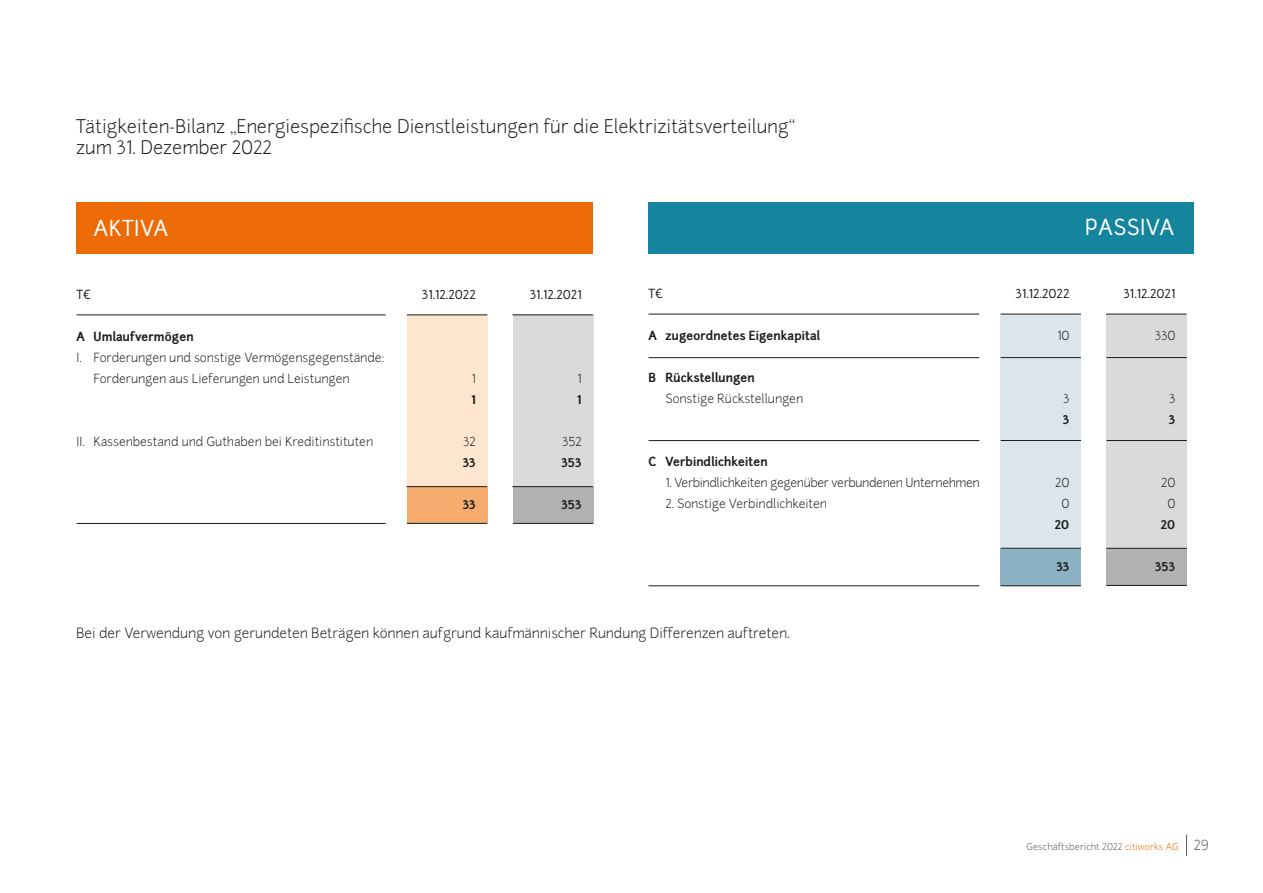
<style>
.page{position:relative;width:1263px;height:893px;background:#fff}
.page>*{position:absolute;margin:0;border:0;box-sizing:border-box;transform-origin:0 0}
.t1{font:21px "Junction";letter-spacing:.02em;color:#fff}
.t2{font:300 18px "Junction";color:#1d1d1b}
.t3{font:300 13.5px "Junction";color:#1d1d1b}
.t4{font:300 12px "Junction";color:#1d1d1b}
.t5{font:700 12px "Junction";color:#1d1d1b}
.t6{font:300 12px "Junction";letter-spacing:-.025em;color:#1d1d1b}
.t7{font:12px "Junction";color:#1d1d1b}
.t8{font:300 9px "Junction";letter-spacing:.01em;color:#575756}
.s1{color:#ed6b06}
.s2{font-size:13.5px}
</style>
<div class="page">
<svg style="left:1186px;top:835px;width:1px;height:21px"></svg>
<div style="left:1106px;top:314px;width:81px;height:271px;background:#dadada"></div>
<div style="left:1000px;top:314px;width:81px;height:271px;background:#dbe5ec"></div>
<div style="left:1106px;top:549px;width:81px;height:37px;background:#b2b2b2"></div>
<div style="left:1000px;top:549px;width:81px;height:37px;background:#8cb2c3"></div>
<div style="left:648px;top:202px;width:546px;height:51px;background:#14859d"></div>
<div style="left:77px;top:202px;width:516px;height:51px;background:#ed6b06"></div>
<div style="left:513px;top:314px;width:80px;height:210px;background:#dadada"></div>
<div style="left:407px;top:315px;width:80px;height:209px;background:#fde5d0"></div>
<div style="left:407px;top:487px;width:80px;height:36px;background:#f6ab6f"></div>
<div style="left:513px;top:487px;width:80px;height:36px;background:#b2b2b2"></div>
<hr style="left:77px;top:314px;width:309px;height:1px;background:#1d1d1b">
<hr style="left:407px;top:314px;width:80px;height:1px;background:#1d1d1b">
<hr style="left:77px;top:523px;width:309px;height:1px;background:#1d1d1b">
<hr style="left:407px;top:523px;width:80px;height:1px;background:#1d1d1b">
<hr style="left:513px;top:523px;width:80px;height:1px;background:#1d1d1b">
<hr style="left:512px;top:314px;width:81px;height:1px;background:#1d1d1b">
<hr style="left:648px;top:314px;width:331px;height:1px;background:#1d1d1b">
<hr style="left:648px;top:440px;width:331px;height:1px;background:#1d1d1b">
<hr style="left:1000px;top:440px;width:81px;height:1px;background:#1d1d1b">
<hr style="left:1000px;top:548px;width:81px;height:1px;background:#1d1d1b">
<hr style="left:648px;top:585px;width:331px;height:1px;background:#1d1d1b">
<hr style="left:1000px;top:314px;width:81px;height:1px;background:#1d1d1b">
<hr style="left:1106px;top:440px;width:81px;height:1px;background:#1d1d1b">
<hr style="left:1106px;top:548px;width:81px;height:1px;background:#1d1d1b">
<hr style="left:1106px;top:314px;width:80px;height:1px;background:#1d1d1b">
<hr style="left:1106px;top:585px;width:81px;height:1px;background:#1d1d1b">
<hr style="left:1000px;top:585px;width:81px;height:1px;background:#1d1d1b">
<hr style="left:648px;top:357px;width:331px;height:1px;background:#1d1d1b">
<hr style="left:1000px;top:357px;width:81px;height:1px;background:#1d1d1b">
<hr style="left:1106px;top:357px;width:81px;height:1px;background:#1d1d1b">
<hr style="left:406px;top:486px;width:81px;height:1px;background:#1d1d1b">
<hr style="left:512px;top:486px;width:81px;height:1px;background:#1d1d1b">
<p class="t2" style="left:76px;top:115px;width:721px">Tätigkeiten-Bilanz „Energiespezifische Dienstleistungen für die Elektrizitätsverteilung“</p>
<p class="t2" style="left:76px;top:136px;width:197px">zum 31. Dezember 2022</p>
<p class="t1" style="left:94px;top:215px;width:76px">AKTIVA</p>
<p class="t7" style="left:77px;top:287px;width:16px">T€</p>
<p class="t5" style="left:77px;top:329px;width:119px">A Umlaufvermögen</p>
<p class="t4" style="left:77px;top:350px;width:309px">I. Forderungen und sonstige Vermögensgegenstände:</p>
<p class="t4" style="left:94px;top:371px;width:258px">Forderungen aus Lieferungen und Leistungen</p>
<p class="t4" style="left:77px;top:434px;width:298px">II. Kassenbestand und Guthaben bei Kreditinstituten</p>
<p class="t7" style="left:422px;top:287px;width:55px">31.12.2022</p>
<p class="t4" style="left:472px;top:371px;width:6px">1</p>
<p class="t5" style="left:471px;top:392px;width:6px">1</p>
<p class="t4" style="left:463px;top:434px;width:14px">32</p>
<p class="t5" style="left:463px;top:455px;width:15px">33</p>
<p class="t5" style="left:463px;top:497px;width:15px">33</p>
<p class="t7" style="left:530px;top:287px;width:53px">31.12.2021</p>
<p class="t4" style="left:577px;top:371px;width:6px">1</p>
<p class="t5" style="left:577px;top:392px;width:6px">1</p>
<p class="t4" style="left:562px;top:434px;width:21px">352</p>
<p class="t5" style="left:561px;top:455px;width:22px">353</p>
<p class="t5" style="left:561px;top:497px;width:22px">353</p>
<p class="t7" style="left:648px;top:286px;width:16px">T€</p>
<p class="t5" style="left:648px;top:328px;width:173px">A zugeordnetes Eigenkapital</p>
<p class="t5" style="left:648px;top:370px;width:108px">B Rückstellungen</p>
<p class="t4" style="left:665px;top:391px;width:139px">Sonstige Rückstellungen</p>
<p class="t5" style="left:648px;top:454px;width:121px">C Verbindlichkeiten</p>
<p class="t6" style="left:665px;top:475px;width:316px">1. Verbindlichkeiten gegenüber verbundenen Unternehmen</p>
<p class="t4" style="left:665px;top:496px;width:163px">2. Sonstige Verbindlichkeiten</p>
<p class="t3" style="left:76px;top:624px;width:715px">Bei der Verwendung von gerundeten Beträgen können aufgrund kaufmännischer Rundung Differenzen auftreten.</p>
<p class="t1" style="left:1085px;top:214px;width:91px">PASSIVA</p>
<p class="t7" style="left:1015px;top:286px;width:55px">31.12.2022</p>
<p class="t4" style="left:1057px;top:328px;width:14px">10</p>
<p class="t4" style="left:1063px;top:391px;width:8px">3</p>
<p class="t5" style="left:1063px;top:412px;width:8px">3</p>
<p class="t4" style="left:1055px;top:475px;width:16px">20</p>
<p class="t4" style="left:1061px;top:496px;width:9px">0</p>
<p class="t5" style="left:1055px;top:517px;width:16px">20</p>
<p class="t5" style="left:1056px;top:559px;width:15px">33</p>
<p class="t7" style="left:1123px;top:286px;width:53px">31.12.2021</p>
<p class="t4" style="left:1155px;top:328px;width:22px">330</p>
<p class="t4" style="left:1169px;top:391px;width:8px">3</p>
<p class="t5" style="left:1169px;top:412px;width:8px">3</p>
<p class="t4" style="left:1161px;top:475px;width:16px">20</p>
<p class="t4" style="left:1167px;top:496px;width:9px">0</p>
<p class="t5" style="left:1161px;top:517px;width:16px">20</p>
<p class="t5" style="left:1155px;top:559px;width:22px">353</p>
<p class="t8" style="left:1026px;top:841px;width:184px">Geschäftsbericht 2022 <span class="s1">citiworks AG</span> <span class="s2">29</span></p>
</div>
